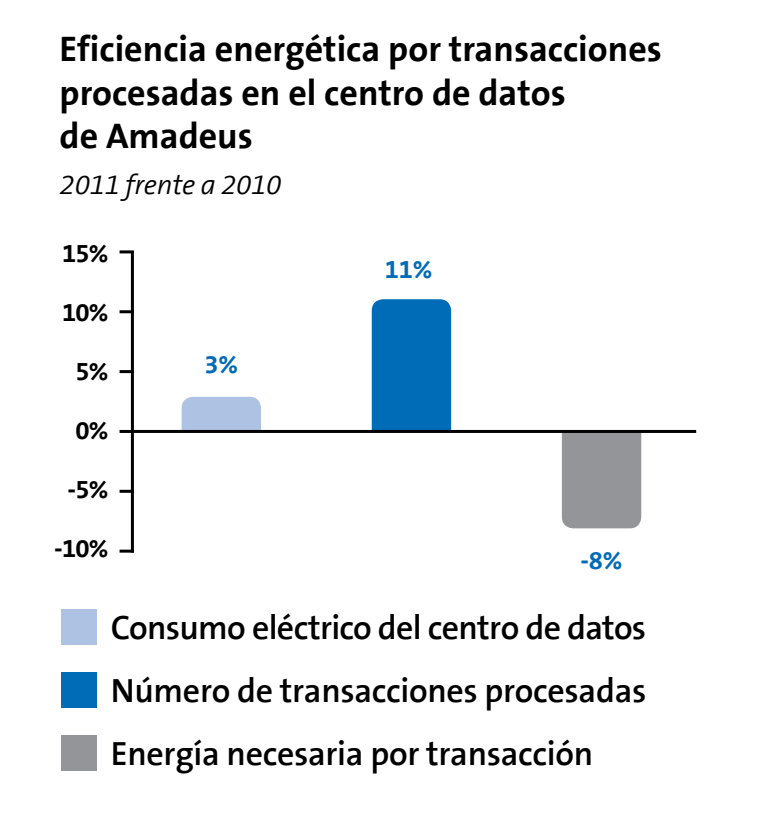
<style>
.page{position:relative;width:757px;height:837px;background:#fff}
.page>*{position:absolute;margin:0;border:0;box-sizing:border-box;transform-origin:0 0}
.t1{font:700 36px/43.2px "The Sans B7";color:#000}
.t2{font:600 34px/62.8px "The Sans B6";letter-spacing:-.01em;color:#000;text-align:justify}
.t3{font:italic 300 28px "The Sans B4";letter-spacing:-.015em;color:#000}
.t4{font:700 25.6px "The Sans B7";color:#000}
.t5{font:700 25.6px "The Sans B7";color:#006bb6}
</style>
<div class="page">
<div style="left:182px;top:397px;width:79px;height:33px;background:#aec2e4"></div>
<div style="left:372px;top:299px;width:79px;height:131px;background:#006bb6"></div>
<div style="left:562px;top:433px;width:79px;height:95px;background:#939598"></div>
<hr style="left:120px;top:430px;width:576px;height:3px;background:#000">
<hr style="left:120px;top:490px;width:14px;height:3px;background:#000">
<hr style="left:120px;top:549px;width:14px;height:3px;background:#000">
<hr style="left:120px;top:370px;width:14px;height:3px;background:#000">
<hr style="left:120px;top:310px;width:14px;height:3px;background:#000">
<hr style="left:120px;top:250px;width:14px;height:3px;background:#000">
<hr style="left:131px;top:251px;width:3px;height:301px;background:#000">
<div style="left:61px;top:609px;width:36px;height:36px;background:#aec2e4"></div>
<div style="left:61px;top:672px;width:36px;height:36px;background:#006bb6"></div>
<div style="left:61px;top:734px;width:36px;height:36px;background:#939598"></div>
<p class="t1" style="left:60px;top:29px;width:604px">Eficiencia energética por transacciones procesadas en el centro de datos<br>de Amadeus</p>
<p class="t3" style="left:60px;top:170px;width:223px">2011 frente a 2010</p>
<p class="t4" style="left:62px;top:240px;width:48px">15%</p>
<p class="t4" style="left:62px;top:299px;width:48px">10%</p>
<p class="t4" style="left:75px;top:358px;width:35px">5%</p>
<p class="t4" style="left:75px;top:417px;width:35px">0%</p>
<p class="t4" style="left:68px;top:476px;width:42px">-5%</p>
<p class="t4" style="left:54px;top:535px;width:56px">-10%</p>
<p class="t5" style="left:204px;top:351px;width:35px">3%</p>
<p class="t5" style="left:385px;top:256px;width:49px">11%</p>
<p class="t5" style="left:581px;top:546px;width:44px">-8%</p>
<p class="t2" style="left:111px;top:598px;width:537px">Consumo eléctrico del centro de datos Número de transacciones procesadas Energía necesaria por transacción</p>
</div>
